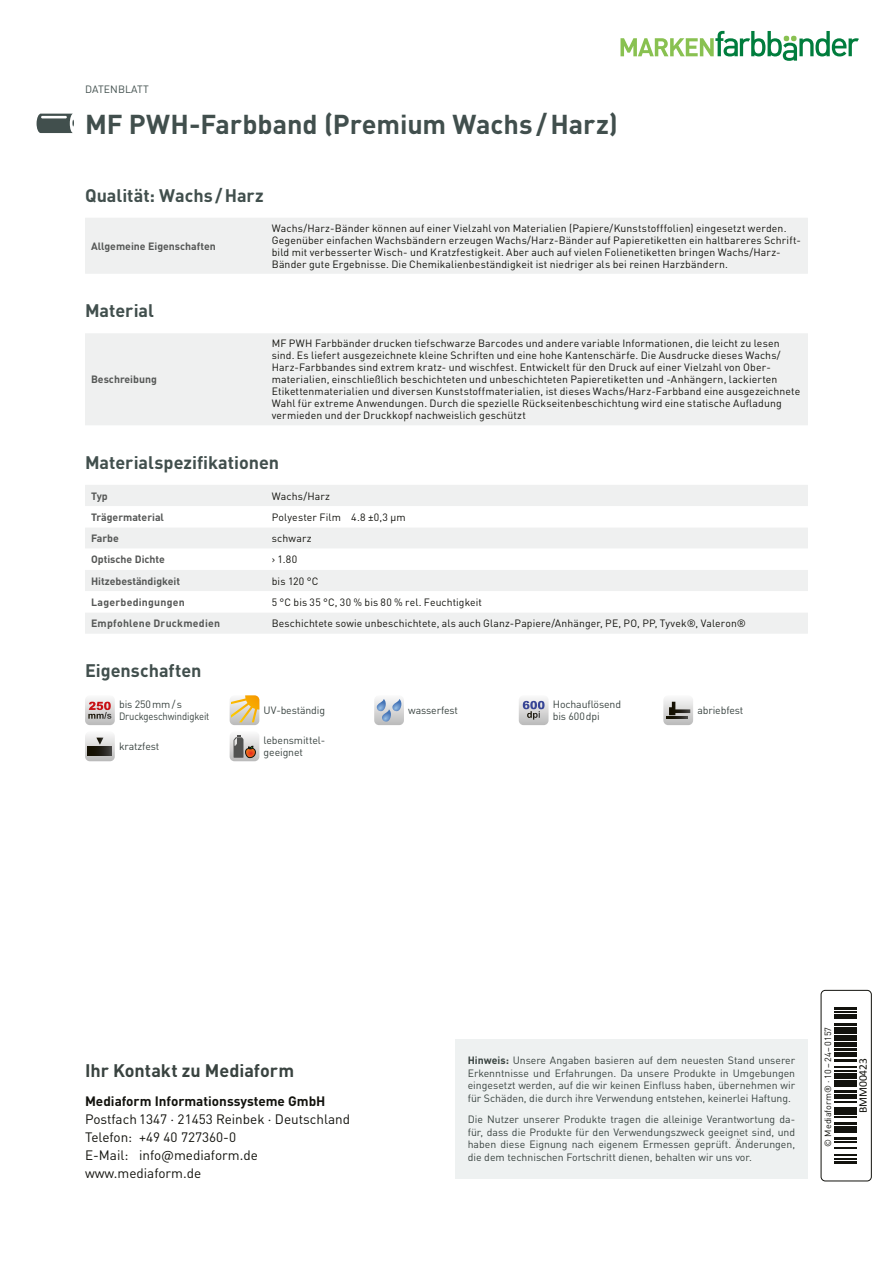
<style>
.page{position:relative;width:893px;height:1263px;background:#fff}
.page>*{position:absolute;margin:0;border:0;box-sizing:border-box;transform-origin:0 0}
.t1{font:700 27px "DINOT";letter-spacing:-.005em;color:#414f4d}
.t2{font:700 18px "DINOT";color:#414f4d}
.t3{font:700 18px "DINOT";color:#394340}
.t4{font:13.5px/18px "DINOT";color:#12120d}
.t5{font:700 13.5px "DINOT";color:#12120d}
.t6{font:11.55px "Calibri";color:#12120d}
.t7{font:10.5px/12px "DINOT";letter-spacing:.01em;color:#12120d}
.t8{font:10.5px/12.6px "DINOT";letter-spacing:-.01em;color:#394340}
.t9{font:700 10.5px "DINOT";color:#555756}
.t10{font:700 10.5px "DINOT";letter-spacing:.025em;color:#555756}
.t11{font:10.5px "DINOT";letter-spacing:.01em;color:#414f4d}
.t12{font:9px "DINOT";color:#12120d}
.s1{font-weight:700}
</style>
<div class="page">
<svg style="left:37px;top:114px;width:37px;height:19px"></svg>
<div style="left:85px;top:218px;width:723px;height:56px;background:#eff0f0"></div>
<div style="left:85px;top:333px;width:723px;height:92px;background:#eff0f0"></div>
<div style="left:85px;top:485px;width:723px;height:149px;background:#eff0f0"></div>
<svg style="left:85px;top:506px;width:723px;height:106px"></svg>
<svg style="left:85px;top:698px;width:30px;height:27px"></svg>
<svg style="left:230px;top:695px;width:29px;height:30px"></svg>
<svg style="left:374px;top:698px;width:30px;height:27px"></svg>
<svg style="left:519px;top:698px;width:30px;height:27px"></svg>
<svg style="left:663px;top:698px;width:30px;height:27px"></svg>
<svg style="left:666px;top:717px;width:21px;height:2px"></svg>
<svg style="left:85px;top:734px;width:30px;height:27px"></svg>
<svg style="left:88px;top:747px;width:24px;height:2px"></svg>
<svg style="left:88px;top:751px;width:24px;height:4px"></svg>
<svg style="left:230px;top:734px;width:29px;height:27px"></svg>
<div style="left:821px;top:990px;width:51px;height:191px;border:1px solid #12120d;border-radius:4px"></div>
<hr style="left:834px;top:1161px;width:22px;height:3px;background:#12120d">
<hr style="left:834px;top:1158px;width:22px;height:2px;background:#12120d">
<svg style="left:834px;top:1154px;width:22px;height:1px"></svg>
<svg style="left:834px;top:1147px;width:22px;height:1px"></svg>
<hr style="left:834px;top:1141px;width:22px;height:2px;background:#12120d">
<hr style="left:834px;top:1137px;width:22px;height:3px;background:#12120d">
<svg style="left:834px;top:1132px;width:22px;height:1px"></svg>
<hr style="left:834px;top:1126px;width:22px;height:4px;background:#12120d">
<hr style="left:834px;top:1122px;width:22px;height:3px;background:#12120d">
<hr style="left:834px;top:1116px;width:22px;height:2px;background:#12120d">
<hr style="left:834px;top:1111px;width:22px;height:4px;background:#12120d">
<hr style="left:834px;top:1106px;width:22px;height:3px;background:#12120d">
<svg style="left:834px;top:1101px;width:22px;height:1px"></svg>
<hr style="left:834px;top:1094px;width:22px;height:4px;background:#12120d">
<hr style="left:834px;top:1090px;width:22px;height:3px;background:#12120d">
<svg style="left:834px;top:1086px;width:22px;height:1px"></svg>
<hr style="left:834px;top:1080px;width:22px;height:4px;background:#12120d">
<div style="left:834px;top:1073px;width:22px;height:6px;background:#12120d"></div>
<hr style="left:834px;top:1070px;width:22px;height:2px;background:#12120d">
<svg style="left:834px;top:1066px;width:22px;height:1px"></svg>
<hr style="left:834px;top:1059px;width:22px;height:3px;background:#12120d">
<hr style="left:834px;top:1052px;width:22px;height:4px;background:#12120d">
<hr style="left:834px;top:1048px;width:22px;height:3px;background:#12120d">
<hr style="left:834px;top:1042px;width:22px;height:4px;background:#12120d">
<div style="left:834px;top:1035px;width:22px;height:6px;background:#12120d"></div>
<hr style="left:834px;top:1030px;width:22px;height:4px;background:#12120d">
<svg style="left:834px;top:1027px;width:22px;height:1px"></svg>
<hr style="left:834px;top:1023px;width:22px;height:2px;background:#12120d">
<hr style="left:834px;top:1014px;width:22px;height:4px;background:#12120d">
<svg style="left:834px;top:1012px;width:22px;height:1px"></svg>
<hr style="left:834px;top:1007px;width:22px;height:3px;background:#12120d">
<div style="left:455px;top:1039px;width:353px;height:139px;background:#eef1f1"></div>
<svg style="left:620px;top:31px;width:239px;height:30px"></svg>
<p class="t11" style="left:85px;top:83px;width:65px">DATENBLATT</p>
<h1 class="t1" style="left:85px;top:106px;width:534px">MF PWH-Farbband (Premium Wachs / Harz)</h1>
<h2 class="t2" style="left:85px;top:183px;width:180px">Qualität: Wachs / Harz</h2>
<p class="t9" style="left:91px;top:239px;width:126px">Allgemeine Eigenschaften</p>
<p class="t7" style="left:272px;top:222px;width:531px">Wachs/Harz-Bänder können auf einer Vielzahl von Materialien (Papiere/Kunststofffolien) eingesetzt werden.<br>Gegenüber einfachen Wachsbändern erzeugen Wachs/Harz-Bänder auf Papieretiketten ein haltbareres Schrift&shy;bild mit verbesserter Wisch- und Kratzfestigkeit. Aber auch auf vielen Folienetiketten bringen Wachs/Harz-Bänder gute Ergebnisse. Die Chemikalienbeständigkeit ist niedriger als bei reinen Harzbändern.</p>
<h2 class="t2" style="left:85px;top:299px;width:71px">Material</h2>
<p class="t7" style="left:272px;top:337px;width:530px">MF PWH Farbbänder drucken tiefschwarze Barcodes und andere variable Informationen, die leicht zu lesen sind. Es liefert ausgezeichnete kleine Schriften und eine hohe Kantenschärfe. Die Ausdrucke dieses Wachs/ Harz-Farbbandes sind extrem kratz- und wischfest. Entwickelt für den Druck auf einer Vielzahl von Ober&shy;materialien, einschließlich beschichteten und unbeschichteten Papieretiketten und -Anhängern, lackierten Etikettenmaterialien und diversen Kunststoffmaterialien, ist dieses Wachs/Harz-Farbband eine ausgezeichnete Wahl für extreme Anwendungen. Durch die spezielle Rückseitenbeschichtung wird eine statische Aufladung vermieden und der Druckkopf nachweislich geschützt</p>
<h2 class="t2" style="left:85px;top:451px;width:196px">Materialspezifikationen</h2>
<p class="t9" style="left:91px;top:489px;width:18px">Typ</p>
<p class="t7" style="left:272px;top:489px;width:60px">Wachs/Harz</p>
<p class="t9" style="left:91px;top:510px;width:74px">Trägermaterial</p>
<p class="t7" style="left:272px;top:511px;width:135px">Polyester Film 4.8 ±0,3 μm</p>
<p class="t9" style="left:91px;top:531px;width:29px">Farbe</p>
<p class="t7" style="left:272px;top:532px;width:41px">schwarz</p>
<p class="t9" style="left:91px;top:553px;width:75px">Optische Dichte</p>
<p class="t7" style="left:272px;top:553px;width:27px">› 1.80</p>
<p class="t9" style="left:91px;top:574px;width:90px">Hitzebeständigkeit</p>
<p class="t7" style="left:272px;top:575px;width:48px">bis 120 °C</p>
<p class="t10" style="left:91px;top:595px;width:95px">Lagerbedingungen</p>
<p class="t7" style="left:272px;top:596px;width:212px">5 °C bis 35 °C, 30 % bis 80 % rel. Feuchtigkeit</p>
<p class="t10" style="left:91px;top:616px;width:131px">Empfohlene Druckmedien</p>
<p class="t7" style="left:272px;top:617px;width:476px">Beschichtete sowie unbeschichtete, als auch Glanz-Papiere/Anhänger, PE, PO, PP, Tyvek®, Valeron®</p>
<h2 class="t2" style="left:85px;top:659px;width:118px">Eigenschaften</h2>
<p class="t8" style="left:119px;top:698px;width:92px;line-height:12px">bis 250mm / s<br>Druckgeschwindigkeit</p>
<p class="t8" style="left:264px;top:704px;width:63px">UV-beständig</p>
<p class="t8" style="left:408px;top:704px;width:51px">wasserfest</p>
<p class="t8" style="left:553px;top:698px;width:70px;line-height:12px">Hochauflösend bis 600dpi</p>
<p class="t8" style="left:697px;top:704px;width:47px">abriebfest</p>
<p class="t8" style="left:119px;top:740px;width:42px">kratzfest</p>
<p class="t8" style="left:264px;top:734px;width:63px;line-height:12px">lebensmittel&shy;geeignet</p>
<p class="t9" style="left:91px;top:373px;width:67px">Beschreibung</p>
<h2 class="t3" style="left:85px;top:1058px;width:211px">Ihr Kontakt zu Mediaform</h2>
<p class="t5" style="left:85px;top:1092px;width:242px">Mediaform Informationssysteme GmbH</p>
<p class="t4" style="left:85px;top:1110px;width:267px">Postfach 1347 · 21453 Reinbek · Deutschland<br>Telefon: +49 40 727360-0<br>E-Mail: info@mediaform.de www.mediaform.de</p>
<p class="t8" style="left:468px;top:1054px;width:329px;text-align:justify"><span class="s1">Hinweis:</span> Unsere Angaben basieren auf dem neuesten Stand unserer Erkenntnisse und Erfahrungen. Da unsere Produkte in Umgebungen eingesetzt werden, auf die wir keinen Einfluss haben, übernehmen wir für Schäden, die durch ihre Verwendung entstehen, keinerlei Haftung.</p>
<p class="t8" style="left:468px;top:1113px;width:329px;text-align:justify">Die Nutzer unserer Produkte tragen die alleinige Verantwortung da&shy;für, dass die Produkte für den Verwendungszweck geeignet sind, und haben diese Eignung nach eigenem Ermessen geprüft. Änderungen, die dem technischen Fortschritt dienen, behalten wir uns vor.</p>
<p class="t12" style="left:822px;top:1147px;width:121px;rotate:-90deg">© Mediaform® · 10 – 24 – 0157</p>
<p class="t6" style="left:856px;top:1113px;width:57px;rotate:-90deg">BMM00423</p>
</div>
